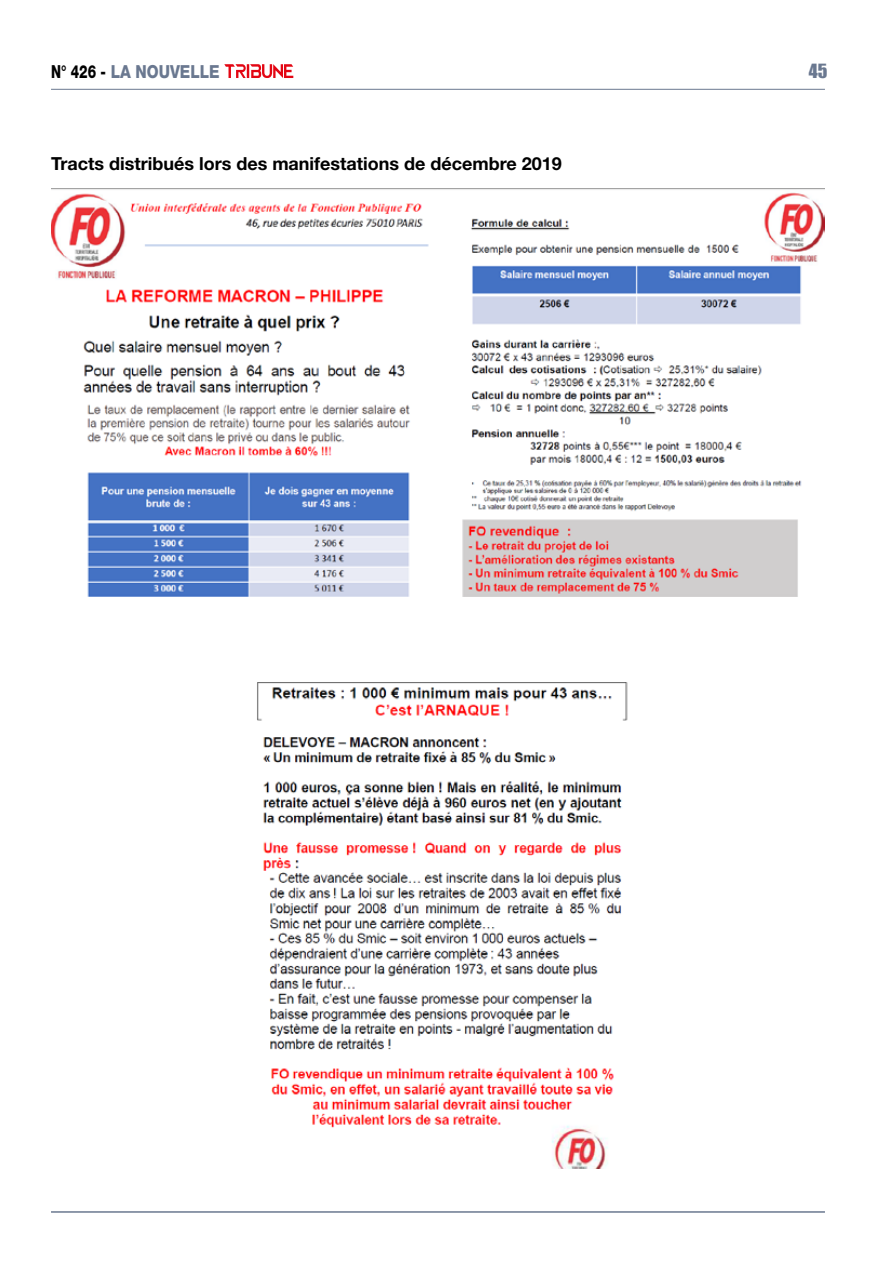
<style>
.page{position:relative;width:893px;height:1263px;background:#fff}
.page>*{position:absolute;margin:0;border:0;box-sizing:border-box;transform-origin:0 0}
.t1{font:700 18px "Helvetica Neue";color:#000}
.t2{font:800 18px "Helvetica Neue";color:#6a7890;scale:.85 1}
.t3{font:18px "Impact";color:#6a7890}
.s1{color:#000}
</style>
<div class="page">
<hr style="left:51px;top:89px;width:774px;height:1px;background:#6a7890">
<svg style="left:224px;top:64px;width:69px;height:14px"></svg>
<hr style="left:51px;top:1211px;width:774px;height:1px;background:#6a7890">
<img style="left:51px;top:188px;width:774px;height:408px">
<img style="left:257px;top:682px;width:371px;height:486px">
<p class="t2" style="left:51px;top:61px;width:200px"><span class="s1">N° 426 -</span> LA NOUVELLE</p>
<p class="t3" style="left:809px;top:57px;width:20px">45</p>
<p class="t1" style="left:51px;top:153px;width:512px">Tracts distribués lors des manifestations de décembre 2019</p>
</div>
